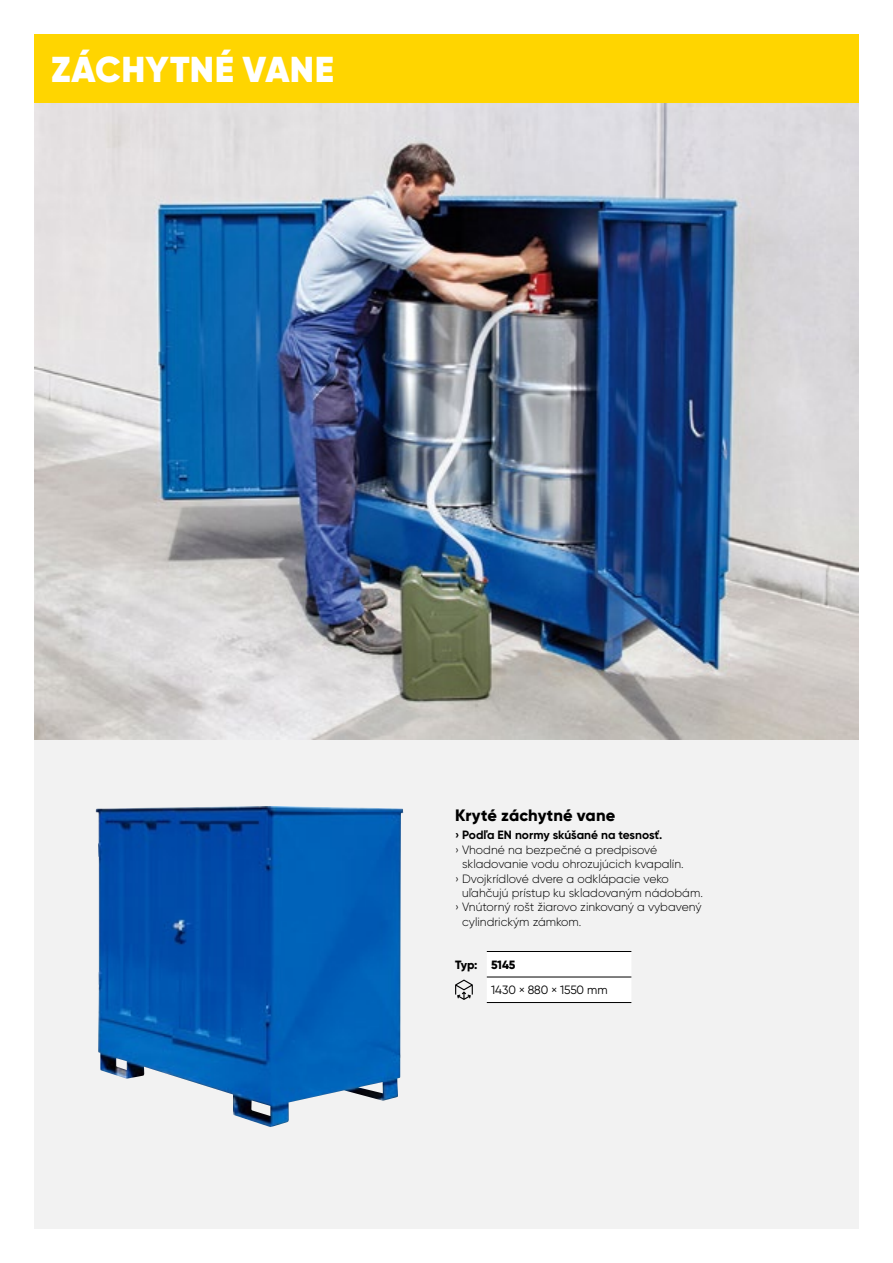
<style>
.page{position:relative;width:893px;height:1263px;background:#fff}
.page>*{position:absolute;margin:0;border:0;box-sizing:border-box;transform-origin:0 0}
.t1{font:900 36px "Gilroy";letter-spacing:.005em;color:#fff}
.t2{font:800 16.5px "Gilroy";letter-spacing:.01em;color:#000}
.t3{font:300 12px "Gilroy";color:#000}
.t4{font:700 12px "Gilroy";color:#000}
.t5{font:12px "Gilroy";color:#000}
.t6{font:800 12px "Gilroy";color:#000}
</style>
<div class="page">
<div style="left:34px;top:34px;width:825px;height:1195px;background:#f2f2f2"></div>
<img style="left:34px;top:102px;width:825px;height:638px">
<div style="left:34px;top:34px;width:825px;height:68px;background:#ffd500"></div>
<div style="left:487px;top:952px;width:144px;height:50px;background:#fff"></div>
<hr style="left:487px;top:951px;width:144px;height:1px;background:#000">
<hr style="left:487px;top:977px;width:144px;height:1px;background:#000">
<hr style="left:487px;top:1002px;width:144px;height:1px;background:#000">
<svg style="left:455px;top:979px;width:18px;height:21px"></svg>
<img style="left:96px;top:806px;width:307px;height:321px">
<h1 class="t1" style="left:51px;top:46px;width:284px">ZÁCHYTNÉ VANE</h1>
<h2 class="t2" style="left:455px;top:804px;width:162px">Kryté záchytné vane</h2>
<p class="t4" style="left:455px;top:828px;width:209px">› Podľa EN normy skúšané na tesnosť.</p>
<p class="t3" style="left:455px;top:842px;width:204px">› Vhodné na bezpečné a predpisové</p>
<p class="t3" style="left:462px;top:857px;width:223px">skladovanie vodu ohrozujúcich kvapalín.</p>
<p class="t3" style="left:455px;top:871px;width:215px">› Dvojkrídlové dvere a odklápacie veko</p>
<p class="t3" style="left:462px;top:885px;width:242px">uľahčujú prístup ku skladovaným nádobám.</p>
<p class="t3" style="left:455px;top:900px;width:248px">› Vnútorný rošt žiarovo zinkovaný a vybavený</p>
<p class="t3" style="left:462px;top:914px;width:121px">cylindrickým zámkom.</p>
<p class="t6" style="left:455px;top:957px;width:62px">Typ: 5145</p>
<p class="t5" style="left:491px;top:983px;width:118px">1430 × 880 × 1550 mm</p>
</div>
